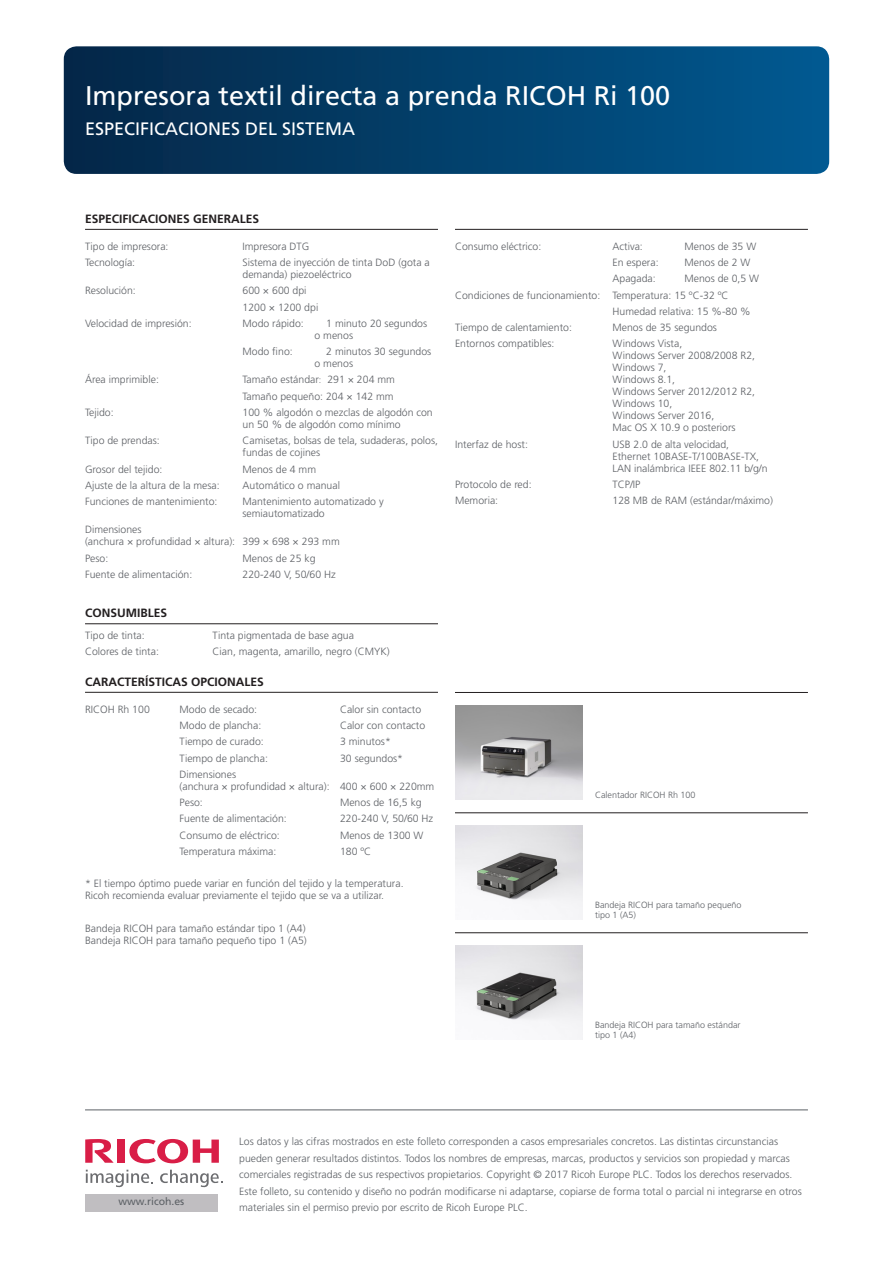
<style>
.page{position:relative;width:893px;height:1263px;background:#fff}
.page>*{position:absolute;margin:0;border:0;box-sizing:border-box;transform-origin:0 0}
.t1{font:27px "Frutiger LT Std";color:#fff}
.t2{font:18px "Frutiger LT Std";color:#fff}
.Tables_header{font:700 12px "Frutiger LT Std";color:#231f20}
.Tables_copy{font:300 10.5px/12px "Frutiger LT Std";color:#5d6065}
.t3{font:300 10.5px/16.5px "Frutiger LT Std";color:#5c6065}
.t4{font:10.5px "Frutiger LT Std";color:#5c6065}
.Tables_copy-2{font:300 9px/10.5px "Frutiger LT Std";color:#5d6065}
.s1{font-size:9px}
</style>
<div class="page">
<svg style="left:64px;top:46px;width:765px;height:128px;background:#03406c"></svg>
<hr style="left:85px;top:229px;width:353px;height:1px;background:#231f20">
<hr style="left:85px;top:623px;width:353px;height:1px;background:#231f20">
<hr style="left:85px;top:692px;width:353px;height:1px;background:#231f20">
<hr style="left:455px;top:229px;width:353px;height:1px;background:#231f20">
<img style="left:455px;top:705px;width:127px;height:95px">
<img style="left:455px;top:945px;width:127px;height:94px">
<img style="left:455px;top:825px;width:128px;height:95px">
<hr style="left:85px;top:1109px;width:723px;height:1px;background:#5c6065">
<hr style="left:455px;top:692px;width:353px;height:1px;background:#231f20">
<hr style="left:455px;top:812px;width:353px;height:1px;background:#231f20">
<hr style="left:455px;top:932px;width:353px;height:1px;background:#231f20">
<svg style="left:129px;top:1139px;width:90px;height:24px"></svg>
<div style="left:117px;top:1139px;width:8px;height:24px;background:#d91e47"></div>
<svg style="left:85px;top:1139px;width:29px;height:24px"></svg>
<svg style="left:86px;top:1170px;width:67px;height:18px"></svg>
<svg style="left:160px;top:1170px;width:63px;height:18px"></svg>
<div style="left:85px;top:1194px;width:133px;height:17px;background:#c0bec1"></div>
<p class="t1" style="left:85px;top:80px;width:587px">Impresora textil directa a prenda RICOH Ri 100</p>
<p class="t2" style="left:85px;top:118px;width:272px">ESPECIFICACIONES DEL SISTEMA</p>
<p class="Tables_header" style="left:85px;top:211px;width:176px">ESPECIFICACIONES GENERALES</p>
<p class="Tables_copy" style="left:85px;top:240px;width:85px">Tipo de impresora:</p>
<p class="Tables_copy" style="left:243px;top:240px;width:68px">Impresora DTG</p>
<p class="Tables_copy" style="left:85px;top:257px;width:52px">Tecnología:</p>
<p class="Tables_copy" style="left:243px;top:257px;width:189px">Sistema de inyección de tinta DoD (gota a demanda) piezoeléctrico</p>
<p class="Tables_copy" style="left:85px;top:285px;width:52px">Resolución:</p>
<p class="Tables_copy" style="left:243px;top:285px;width:66px">600 × 600 dpi</p>
<p class="Tables_copy" style="left:243px;top:301px;width:77px">1200 × 1200 dpi</p>
<p class="Tables_copy" style="left:85px;top:317px;width:108px">Velocidad de impresión:</p>
<p class="Tables_copy" style="left:243px;top:317px;width:63px">Modo rápido:</p>
<p class="Tables_copy" style="left:315px;top:317px;width:114px;text-indent:12px">1 minuto 20 segundos o menos</p>
<p class="Tables_copy" style="left:243px;top:346px;width:52px">Modo fino:</p>
<p class="Tables_copy" style="left:315px;top:346px;width:118px;text-indent:12px">2 minutos 30 segundos o menos</p>
<p class="Tables_copy" style="left:85px;top:374px;width:75px">Área imprimible:</p>
<p class="Tables_copy" style="left:243px;top:374px;width:154px">Tamaño estándar<span class="s1">:</span> 291 × 204 mm</p>
<p class="Tables_copy" style="left:243px;top:390px;width:153px">Tamaño pequeño: 204 × 142 mm</p>
<p class="Tables_copy" style="left:85px;top:406px;width:30px">Tejido:</p>
<p class="Tables_copy" style="left:243px;top:406px;width:192px">100 % algodón o mezclas de algodón con un 50 % de algodón como mínimo</p>
<p class="Tables_copy" style="left:85px;top:435px;width:76px">Tipo de prendas:</p>
<p class="Tables_copy" style="left:243px;top:435px;width:197px">Camisetas, bolsas de tela, sudaderas, polos, fundas de cojines</p>
<p class="Tables_copy" style="left:85px;top:463px;width:79px">Grosor del tejido:</p>
<p class="Tables_copy" style="left:243px;top:463px;width:75px">Menos de 4 mm</p>
<p class="Tables_copy" style="left:85px;top:479px;width:136px">Ajuste de la altura de la mesa:</p>
<p class="Tables_copy" style="left:243px;top:479px;width:99px">Automático o manual</p>
<p class="Tables_copy" style="left:85px;top:495px;width:134px">Funciones de mantenimiento:</p>
<p class="Tables_copy" style="left:243px;top:495px;width:143px">Mantenimiento automatizado y semiautomatizado</p>
<p class="Tables_copy" style="left:85px;top:524px;width:256px">Dimensiones<br>(anchura × profundidad × altura): 399 × 698 × 293 mm</p>
<p class="Tables_copy" style="left:85px;top:552px;width:25px">Peso:</p>
<p class="Tables_copy" style="left:243px;top:552px;width:74px">Menos de 25 kg</p>
<p class="Tables_copy" style="left:85px;top:568px;width:109px">Fuente de alimentación:</p>
<p class="Tables_copy" style="left:243px;top:568px;width:95px">220-240 V, 50/60 Hz</p>
<p class="Tables_header" style="left:85px;top:606px;width:84px">CONSUMIBLES</p>
<p class="Tables_copy" style="left:85px;top:630px;width:61px">Tipo de tinta:</p>
<p class="Tables_copy" style="left:213px;top:630px;width:143px">Tinta pigmentada de base agua</p>
<p class="Tables_copy" style="left:85px;top:646px;width:75px">Colores de tinta:</p>
<p class="Tables_copy" style="left:213px;top:646px;width:179px">Cian, magenta, amarillo, negro (CMYK)</p>
<p class="Tables_header" style="left:85px;top:674px;width:180px">CARACTERÍSTICAS OPCIONALES</p>
<p class="Tables_copy" style="left:85px;top:703px;width:66px">RICOH Rh 100</p>
<p class="Tables_copy" style="left:180px;top:703px;width:79px">Modo de secado:</p>
<p class="Tables_copy" style="left:340px;top:703px;width:83px">Calor sin contacto</p>
<p class="Tables_copy" style="left:180px;top:720px;width:83px">Modo de plancha:</p>
<p class="Tables_copy" style="left:340px;top:720px;width:87px">Calor con contacto</p>
<p class="Tables_copy" style="left:180px;top:736px;width:86px">Tiempo de curado:</p>
<p class="Tables_copy" style="left:340px;top:736px;width:52px">3 minutos*</p>
<p class="Tables_copy" style="left:180px;top:752px;width:90px">Tiempo de plancha:</p>
<p class="Tables_copy" style="left:340px;top:752px;width:65px">30 segundos*</p>
<p class="Tables_copy" style="left:180px;top:768px;width:256px">Dimensiones<br>(anchura × profundidad × altura): 400 × 600 × 220mm</p>
<p class="Tables_copy" style="left:180px;top:797px;width:25px">Peso:</p>
<p class="Tables_copy" style="left:340px;top:797px;width:83px">Menos de 16,5 kg</p>
<p class="Tables_copy" style="left:180px;top:813px;width:109px">Fuente de alimentación:</p>
<p class="Tables_copy" style="left:340px;top:813px;width:95px">220-240 V, 50/60 Hz</p>
<p class="Tables_copy" style="left:180px;top:829px;width:102px">Consumo de eléctrico:</p>
<p class="Tables_copy" style="left:340px;top:829px;width:85px">Menos de 1300 W</p>
<p class="Tables_copy" style="left:180px;top:845px;width:98px">Temperatura máxima:</p>
<p class="Tables_copy" style="left:340px;top:845px;width:33px">180 ºC</p>
<p class="Tables_copy" style="left:85px;top:878px;width:320px">* El tiempo óptimo puede variar en función del tejido y la temperatura.<br>Ricoh recomienda evaluar previamente el tejido que se va a utilizar.</p>
<p class="Tables_copy" style="left:85px;top:922px;width:223px">Bandeja RICOH para tamaño estándar tipo 1 (A4)<br>Bandeja RICOH para tamaño pequeño tipo 1 (A5)</p>
<p class="Tables_copy" style="left:455px;top:240px;width:88px">Consumo eléctrico:</p>
<p class="Tables_copy" style="left:612px;top:240px;width:32px">Activa:</p>
<p class="Tables_copy" style="left:684px;top:240px;width:73px">Menos de 35 W</p>
<p class="Tables_copy" style="left:612px;top:257px;width:48px">En espera:</p>
<p class="Tables_copy" style="left:684px;top:257px;width:67px">Menos de 2 W</p>
<p class="Tables_copy" style="left:612px;top:273px;width:45px">Apagada:</p>
<p class="Tables_copy" style="left:684px;top:273px;width:76px">Menos de 0,5 W</p>
<p class="Tables_copy" style="left:455px;top:289px;width:275px">Condiciones de funcionamiento: Temperatura: 15 ºC-32 ºC</p>
<p class="Tables_copy" style="left:612px;top:305px;width:140px">Humedad relativa: 15 %-80 %</p>
<p class="Tables_copy" style="left:455px;top:322px;width:118px">Tiempo de calentamiento:</p>
<p class="Tables_copy" style="left:612px;top:322px;width:106px">Menos de 35 segundos</p>
<p class="Tables_copy" style="left:455px;top:338px;width:101px">Entornos compatibles:</p>
<p class="Tables_copy" style="left:612px;top:338px;width:144px">Windows Vista,<br>Windows Server 2008/2008 R2,<br>Windows 7,<br>Windows 8.1,<br>Windows Server 2012/2012 R2,<br>Windows 10,<br>Windows Server 2016,<br>Mac OS X 10.9 o posteriors</p>
<p class="Tables_copy" style="left:455px;top:438px;width:74px">Interfaz de host:</p>
<p class="Tables_copy" style="left:612px;top:438px;width:157px">USB 2.0 de alta velocidad,<br>Ethernet 10BASE-T/100BASE-TX,<br>LAN inalámbrica IEEE 802.11 b/g/n</p>
<p class="Tables_copy" style="left:455px;top:478px;width:78px">Protocolo de red:</p>
<p class="Tables_copy" style="left:612px;top:478px;width:30px">TCP/IP</p>
<p class="Tables_copy" style="left:455px;top:495px;width:45px">Memoria:</p>
<p class="Tables_copy" style="left:612px;top:495px;width:162px">128 MB de RAM (estándar/máximo)</p>
<p class="Tables_copy-2" style="left:595px;top:790px;width:102px">Calentador RICOH Rh 100</p>
<p class="Tables_copy-2" style="left:595px;top:899px;width:148px">Bandeja RICOH para tamaño pequeño tipo 1 (A5)</p>
<p class="Tables_copy-2" style="left:595px;top:1019px;width:147px">Bandeja RICOH para tamaño estándar tipo 1 (A4)</p>
<p class="t4" style="left:118px;top:1195px;width:67px">www.ricoh.es</p>
<p class="t3" style="left:239px;top:1134px;width:564px">Los datos y las cifras mostrados en este folleto corresponden a casos empresariales concretos. Las distintas circunstancias pueden generar resultados distintos. Todos los nombres de empresas, marcas, productos y servicios son propiedad y marcas comerciales registradas de sus respectivos propietarios. Copyright © 2017 Ricoh Europe PLC. Todos los derechos reservados.<br>Este folleto, su contenido y diseño no podrán modificarse ni adaptarse, copiarse de forma total o parcial ni integrarse en otros materiales sin el permiso previo por escrito de Ricoh Europe PLC.</p>
</div>
